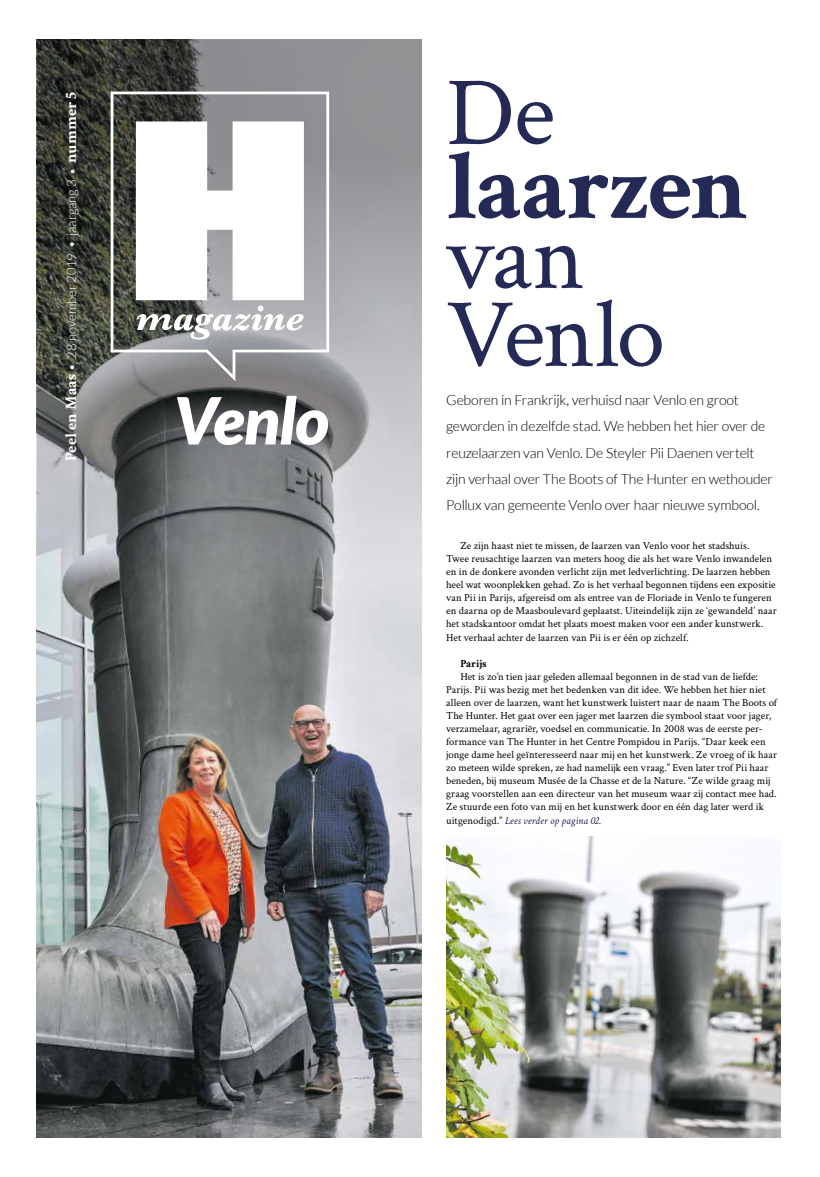
<style>
.page{position:relative;width:820px;height:1177px;background:#fff}
.page>*{position:absolute;margin:0;border:0;box-sizing:border-box;transform-origin:0 0}
.t1{font:98px/78px "Crimson Text";letter-spacing:-.02em;color:#242955}
.t2{font:700 98px "Crimson Text";letter-spacing:-.02em;color:#242955}
.t3{font:italic 900 65px "Lato";letter-spacing:-.015em;color:#fff}
.t4{font:300 14px/26.1px "Lato";letter-spacing:-.015em;color:#000}
.t5{font:300 13px "Lato";letter-spacing:-.01em;color:#fff}
.t6{font:10.8px/13.1px "Crimson Text";letter-spacing:.005em;color:#000}
.t7{font:700 10.8px "Crimson Text";letter-spacing:.005em;color:#000}
.s1{font-family:"Crimson Text";font-weight:700;font-size:16px}
.s2{font-family:"Crimson Text";font-weight:700}
.s3{font-style:italic;color:#242955}
</style>
<div class="page">
<img style="left:37px;top:575px;width:384px;height:562px">
<svg style="left:37px;top:40px;width:384px;height:535px;background:#7e7f80"></svg>
<svg style="left:111px;top:91px;width:218px;height:290px;background:#868686"></svg>
<svg style="left:136px;top:121px;width:168px;height:218px"></svg>
<img style="left:446px;top:836px;width:334px;height:301px">
<p class="t5" style="left:64px;top:461px;width:371px;rotate:-90deg"><span class="s1">Peel en Maas</span> • 28 november 2019 • jaargang 3 <span class="s2">•</span> <span class="s1">nummer 5</span></p>
<h2 class="t3" style="left:173px;top:382px;width:157px">Venlo</h2>
<h1 class="t1" style="left:446px;top:70px;width:110px">De</h1>
<h1 class="t2" style="left:446px;top:127px;width:304px">laarzen</h1>
<h1 class="t1" style="left:446px;top:214px;width:220px">van<br>Venlo</h1>
<p class="t4" style="left:446px;top:387px;width:328px">Geboren in Frankrijk, verhuisd naar Venlo en groot geworden in dezelfde stad. We hebben het hier over de reuzelaarzen van Venlo. De Steyler Pii Daenen vertelt zijn verhaal over The Boots of The Hunter en wethouder Pollux van gemeente Venlo over haar nieuwe symbool.</p>
<p class="t6" style="left:446px;top:538px;width:332px;text-indent:14px">Ze zijn haast niet te missen, de laarzen van Venlo voor het stadshuis.<br>Twee reusachtige laarzen van meters hoog die als het ware Venlo inwandelen en in de donkere avonden verlicht zijn met ledverlichting. De laarzen hebben heel wat woonplekken gehad. Zo is het verhaal begonnen tijdens een expositie van Pii in Parijs, afgereisd om als entree van de Floriade in Venlo te fungeren en daarna op de Maasboulevard geplaatst. Uiteindelijk zijn ze ‘gewandeld’ naar het stadskantoor omdat het plaats moest maken voor een ander kunstwerk.<br>Het verhaal achter de laarzen van Pii is er één op zichzelf.</p>
<p class="t7" style="left:460px;top:656px;width:28px">Parijs</p>
<p class="t6" style="left:446px;top:669px;width:332px;text-indent:14px">Het is zo’n tien jaar geleden allemaal begonnen in de stad van de liefde:<br>Parijs. Pii was bezig met het bedenken van dit idee. We hebben het hier niet alleen over de laarzen, want het kunstwerk luistert naar de naam The Boots of The Hunter. Het gaat over een jager met laarzen die symbool staat voor jager, verzamelaar, agrariër, voedsel en communicatie. In 2008 was de eerste per&shy;formance van The Hunter in het Centre Pompidou in Parijs. “Daar keek een jonge dame heel geïnteresseerd naar mij en het kunstwerk. Ze vroeg of ik haar zo meteen wilde spreken, ze had namelijk een vraag.” Even later trof Pii haar beneden, bij museum Musée de la Chasse et de la Nature. “Ze wilde graag mij graag voorstellen aan een directeur van het museum waar zij contact mee had.<br>Ze stuurde een foto van mij en het kunstwerk door en één dag later werd ik uitgenodigd.” <span class="s3">Lees verder op pagina 02.</span></p>
</div>
